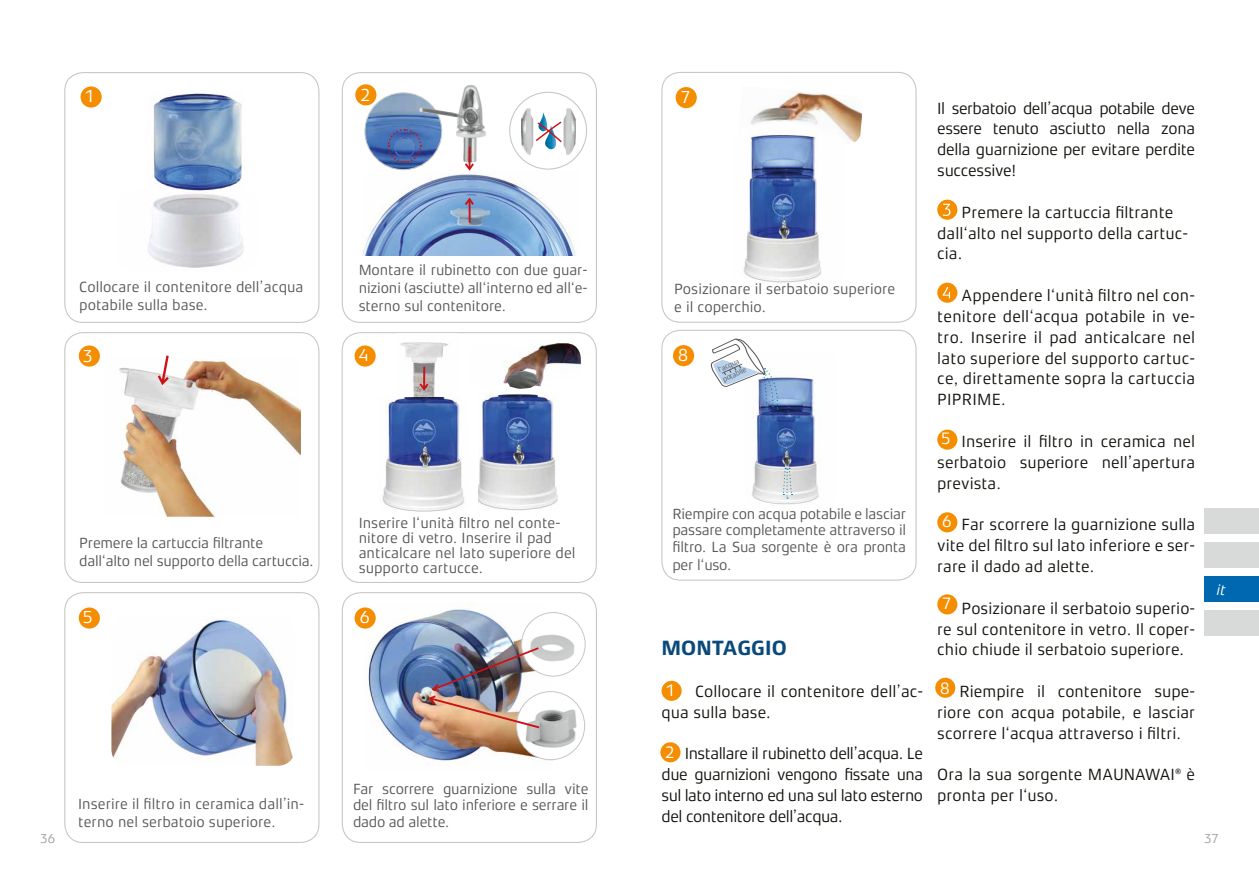
<style>
.page{position:relative;width:1259px;height:893px;background:#fff}
.page>*{position:absolute;margin:0;border:0;box-sizing:border-box;transform-origin:0 0}
.t1{font:700 21px "Xenois Sans Pro";color:#0a497b}
.t2{font:18px "Xenois Sans Pro";color:#fff}
.t3{font:17.1px "Xenois Sans Pro";color:#fff}
.t4{font:16.5px/20.9px "Xenois Sans Pro";color:#12120d;text-align:justify}
.t5{font:15px/18px "Xenois Sans Pro";color:#555756}
.t6{font:15px/18px "Xenois Sans Pro";letter-spacing:-.02em;color:#555756}
.t7{font:italic 15px "Xenois Sans Pro";color:#fff}
.t8{font:13.5px "Xenois Sans Pro";color:#a1a3a2}
.t9{font:7.5px/10.5px "Xenois Sans Pro";color:#555756}
</style>
<div class="page">
<div style="left:342px;top:332px;width:255px;height:251px;border:1px solid #c5c7c7;border-radius:18px"></div>
<img style="left:400px;top:342px;width:48px;height:54px">
<div style="left:342px;top:72px;width:255px;height:251px;border:1px solid #c5c7c7;border-radius:18px"></div>
<img style="left:362px;top:170px;width:214px;height:85px">
<img style="left:365px;top:93px;width:77px;height:77px;border-radius:38px">
<svg style="left:386px;top:128px;width:36px;height:36px"></svg>
<div style="left:661px;top:72px;width:255px;height:251px;border:1px solid #c5c7c7;border-radius:18px"></div>
<div style="left:661px;top:330px;width:255px;height:251px;border:1px solid #c5c7c7;border-radius:18px"></div>
<div style="left:64px;top:332px;width:255px;height:251px;border:1px solid #c5c7c7;border-radius:18px"></div>
<img style="left:119px;top:359px;width:182px;height:158px">
<div style="left:64px;top:72px;width:255px;height:251px;border:1px solid #c5c7c7;border-radius:18px"></div>
<img style="left:148px;top:194px;width:96px;height:74px">
<img style="left:503px;top:343px;width:78px;height:43px">
<img style="left:752px;top:377px;width:67px;height:128px">
<img style="left:478px;top:391px;width:80px;height:119px">
<img style="left:507px;top:371px;width:32px;height:18px">
<div style="left:81px;top:86px;width:21px;height:22px;background:#f48e00;border-radius:50%"></div>
<img style="left:382px;top:396px;width:82px;height:116px">
<div style="left:355px;top:84px;width:21px;height:21px;background:#f48e00;border-radius:50%"></div>
<div style="left:79px;top:345px;width:21px;height:22px;background:#f48e00;border-radius:50%"></div>
<div style="left:354px;top:345px;width:22px;height:22px;background:#f48e00;border-radius:50%"></div>
<div style="left:675px;top:87px;width:22px;height:21px;background:#f48e00;border-radius:50%"></div>
<div style="left:673px;top:345px;width:21px;height:21px;background:#f48e00;border-radius:50%"></div>
<img style="left:751px;top:91px;width:111px;height:51px">
<img style="left:743px;top:122px;width:102px;height:161px">
<img style="left:419px;top:85px;width:67px;height:77px">
<hr style="left:468px;top:147px;width:3px;height:21px;background:#cc1216">
<svg style="left:463px;top:161px;width:13px;height:11px"></svg>
<img style="left:367px;top:175px;width:206px;height:80px">
<hr style="left:468px;top:200px;width:3px;height:23px;background:#cc1216">
<svg style="left:463px;top:196px;width:13px;height:11px"></svg>
<div style="left:509px;top:92px;width:78px;height:78px;border:1px solid #c5c7c7;border-radius:50%"></div>
<svg style="left:155px;top:355px;width:16px;height:32px"></svg>
<hr style="left:423px;top:367px;width:2px;height:21px;background:#cc1216">
<svg style="left:417px;top:381px;width:13px;height:11px"></svg>
<img style="left:153px;top:92px;width:89px;height:101px">
<img style="left:521px;top:108px;width:11px;height:47px">
<img style="left:563px;top:108px;width:13px;height:47px">
<svg style="left:532px;top:112px;width:30px;height:38px"></svg>
<div style="left:1204px;top:611px;width:55px;height:25px;background:#d8dada"></div>
<div style="left:1204px;top:577px;width:55px;height:25px;background:#0068b0"></div>
<div style="left:1204px;top:543px;width:55px;height:25px;background:#d8dada"></div>
<div style="left:1204px;top:509px;width:55px;height:25px;background:#d8dada"></div>
<div style="left:64px;top:592px;width:255px;height:251px;border:1px solid #c5c7c7;border-radius:18px"></div>
<svg style="left:782px;top:468px;width:10px;height:31px"></svg>
<div style="left:342px;top:592px;width:255px;height:251px;border:1px solid #c5c7c7;border-radius:18px"></div>
<img style="left:111px;top:619px;width:182px;height:147px">
<svg style="left:710px;top:338px;width:68px;height:74px"></svg>
<div style="left:79px;top:607px;width:21px;height:22px;background:#f48e00;border-radius:50%"></div>
<div style="left:661px;top:681px;width:20px;height:20px;background:#f48e00;border-radius:50%"></div>
<div style="left:660px;top:742px;width:20px;height:20px;background:#f48e00;border-radius:50%"></div>
<div style="left:937px;top:200px;width:20px;height:20px;background:#f48e00;border-radius:50%"></div>
<svg style="left:942px;top:204px;width:8px;height:12px"></svg>
<div style="left:937px;top:283px;width:20px;height:20px;background:#f48e00;border-radius:50%"></div>
<svg style="left:942px;top:287px;width:8px;height:11px"></svg>
<div style="left:937px;top:430px;width:20px;height:20px;background:#f48e00;border-radius:50%"></div>
<div style="left:937px;top:512px;width:20px;height:20px;background:#f48e00;border-radius:50%"></div>
<div style="left:937px;top:594px;width:20px;height:20px;background:#f48e00;border-radius:50%"></div>
<div style="left:935px;top:678px;width:20px;height:20px;background:#f48e00;border-radius:50%"></div>
<img style="left:366px;top:605px;width:186px;height:158px">
<div style="left:516px;top:692px;width:68px;height:68px;background:#fff;border-radius:50%"></div>
<img style="left:516px;top:705px;width:68px;height:54px">
<div style="left:516px;top:691px;width:69px;height:69px;border:1px solid #c5c7c7;border-radius:50%"></div>
<svg style="left:521px;top:612px;width:64px;height:64px"></svg>
<img style="left:521px;top:617px;width:64px;height:56px">
<div style="left:521px;top:612px;width:64px;height:64px;border:1px solid #c5c7c7;border-radius:50%"></div>
<img style="left:427px;top:646px;width:114px;height:84px">
<div style="left:354px;top:607px;width:22px;height:22px;background:#f48e00;border-radius:50%"></div>
<p class="t2" style="left:85px;top:86px;width:11px">1</p>
<p class="t2" style="left:360px;top:85px;width:11px">2</p>
<p class="t5" style="left:79px;top:278px;width:226px">Collocare il contenitore dell’acqua potabile sulla base.</p>
<p class="t5" style="left:359px;top:261px;width:230px;text-align:justify">Montare il rubinetto con due guar&shy;nizioni (asciutte) all‘interno ed all‘e&shy;sterno sul contenitore.</p>
<p class="t2" style="left:83px;top:346px;width:11px">3</p>
<p class="t2" style="left:359px;top:345px;width:11px">4</p>
<p class="t6" style="left:79px;top:534px;width:236px">Premere la cartuccia filtrante dall‘alto nel supporto della cartuccia.</p>
<p class="t2" style="left:83px;top:607px;width:11px">5</p>
<p class="t5" style="left:359px;top:516px;width:218px;line-height:15px">Inserire l‘unità filtro nel conte&shy;nitore di vetro. Inserire il pad anticalcare nel lato superiore del supporto cartucce.</p>
<p class="t2" style="left:360px;top:607px;width:11px">6</p>
<p class="t5" style="left:78px;top:795px;width:227px">Inserire il filtro in ceramica dall’in&shy;terno nel serbatoio superiore.</p>
<p class="t5" style="left:353px;top:780px;width:237px;line-height:16.5px;text-align:justify">Far scorrere guarnizione sulla vite del filtro sul lato inferiore e serrare il dado ad alette.</p>
<p class="t2" style="left:681px;top:86px;width:11px">7</p>
<p class="t5" style="left:674px;top:280px;width:223px">Posizionare il serbatoio superiore e il coperchio.</p>
<p class="t2" style="left:678px;top:344px;width:11px">8</p>
<p class="t9" style="left:716px;top:365px;width:27px;rotate:-25deg">l‘acqua potabile</p>
<p class="t5" style="left:672px;top:505px;width:235px;line-height:16.5px;text-align:justify">Riempire con acqua potabile e lasciar passare completamente attraverso il filtro. La Sua sorgente è ora pronta</p>
<p class="t5" style="left:672px;top:555px;width:60px">per l‘uso.</p>
<p class="t1" style="left:661px;top:636px;width:115px">MONTAGGIO</p>
<p class="t4" style="left:661px;top:681px;width:263px;text-indent:34px">Collocare il contenitore dell’ac&shy;qua sulla base.</p>
<p class="t4" style="left:661px;top:743px;width:263px;text-indent:23px">Installare il rubinetto dell’acqua. Le due guarnizioni vengono fissate una sul lato interno ed una sul lato esterno del contenitore dell’acqua.</p>
<p class="t3" style="left:665px;top:680px;width:11px">1</p>
<p class="t3" style="left:665px;top:743px;width:11px">2</p>
<p class="t4" style="left:937px;top:97px;width:259px">Il serbatoio dell’acqua potabile deve essere tenuto asciutto nella zona della guarnizione per evitare perdite successive!</p>
<p class="t4" style="left:937px;top:202px;width:252px;text-align:left;text-indent:24px">Premere la cartuccia filtrante dall‘alto nel supporto della cartuc&shy;cia.</p>
<p class="t4" style="left:937px;top:285px;width:259px;text-indent:24px">Appendere l‘unità filtro nel con&shy;tenitore dell‘acqua potabile in ve&shy;tro. Inserire il pad anticalcare nel lato superiore del supporto cartuc&shy;ce, direttamente sopra la cartuccia PIPRIME.</p>
<p class="t4" style="left:937px;top:431px;width:259px;text-indent:24px">Inserire il filtro in ceramica nel serbatoio superiore nell’apertura prevista.</p>
<p class="t4" style="left:937px;top:514px;width:259px;text-indent:24px">Far scorrere la guarnizione sulla vite del filtro sul lato inferiore e ser&shy;rare il dado ad alette.</p>
<p class="t4" style="left:937px;top:598px;width:259px;text-indent:24px">Posizionare il serbatoio superio&shy;re sul contenitore in vetro. Il coper&shy;chio chiude il serbatoio superiore.</p>
<p class="t4" style="left:937px;top:681px;width:259px;text-indent:22px">Riempire il contenitore supe&shy;riore con acqua potabile, e lasciar scorrere l‘acqua attraverso i filtri.</p>
<p class="t4" style="left:937px;top:764px;width:259px">Ora la sua sorgente MAUNAWAI® è pronta per l‘uso.</p>
<p class="t3" style="left:941px;top:429px;width:11px">5</p>
<p class="t3" style="left:942px;top:512px;width:11px">6</p>
<p class="t3" style="left:942px;top:594px;width:11px">7</p>
<p class="t3" style="left:940px;top:678px;width:11px">8</p>
<p class="t7" style="left:1216px;top:581px;width:11px">it</p>
<p class="t8" style="left:40px;top:831px;width:16px">36</p>
<p class="t8" style="left:1204px;top:831px;width:16px">37</p>
</div>
